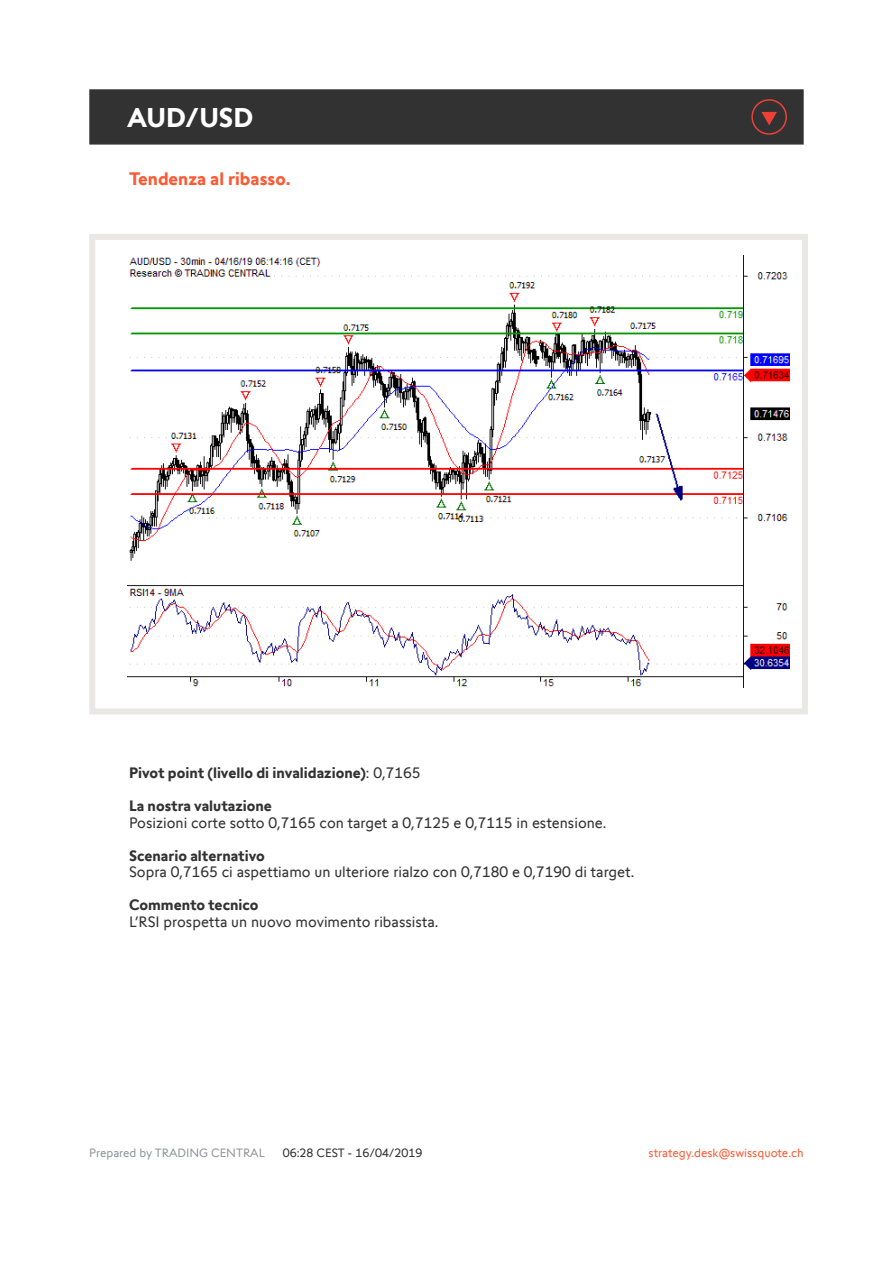
<style>
.page{position:relative;width:893px;height:1263px;background:#fff}
.page>*{position:absolute;margin:0;border:0;box-sizing:border-box;transform-origin:0 0}
.t1{font:700 27px "Swissquote CT";color:#fff}
.t2{font:700 18px "Swissquote CT";color:#fa5b35}
.t3{font:15px "Swissquote CT";color:#323232}
.t4{font:700 15px "Swissquote CT";color:#323232}
.t5{font:12px "Swissquote CT";color:#fa5b35}
.t6{font:12px "Swissquote CT";color:#939598}
.t7{font:12px "Swissquote CT";color:#323232}
.s1{font-weight:400}
</style>
<div class="page">
<div style="left:89px;top:234px;width:719px;height:480px;border:6px solid #e9e8e7"></div>
<div style="left:89px;top:89px;width:715px;height:56px;background:#323232;border:2px solid #323232"></div>
<img style="left:128px;top:255px;width:661px;height:432px">
<svg style="left:751px;top:99px;width:36px;height:36px"></svg>
<h1 class="t1" style="left:128px;top:101px;width:127px">AUD/USD</h1>
<p class="t2" style="left:129px;top:168px;width:163px">Tendenza al ribasso.</p>
<p class="t4" style="left:129px;top:764px;width:293px">Pivot point (livello di invalidazione)<span class="s1">: 0,7165</span></p>
<p class="t4" style="left:129px;top:797px;width:144px">La nostra valutazione</p>
<p class="t3" style="left:129px;top:814px;width:479px">Posizioni corte sotto 0,7165 con target a 0,7125 e 0,7115 in estensione.</p>
<p class="t4" style="left:129px;top:846px;width:137px">Scenario alternativo</p>
<p class="t3" style="left:129px;top:863px;width:507px">Sopra 0,7165 ci aspettiamo un ulteriore rialzo con 0,7180 e 0,7190 di target.</p>
<p class="t4" style="left:129px;top:896px;width:131px">Commento tecnico</p>
<p class="t3" style="left:129px;top:913px;width:311px">L’RSI prospetta un nuovo movimento ribassista.</p>
<p class="t6" style="left:89px;top:1145px;width:177px">Prepared by TRADING CENTRAL</p>
<p class="t7" style="left:283px;top:1145px;width:141px">06:28 CEST - 16/04/2019</p>
<p class="t5" style="left:649px;top:1145px;width:157px">strategy.desk@swissquote.ch</p>
</div>
